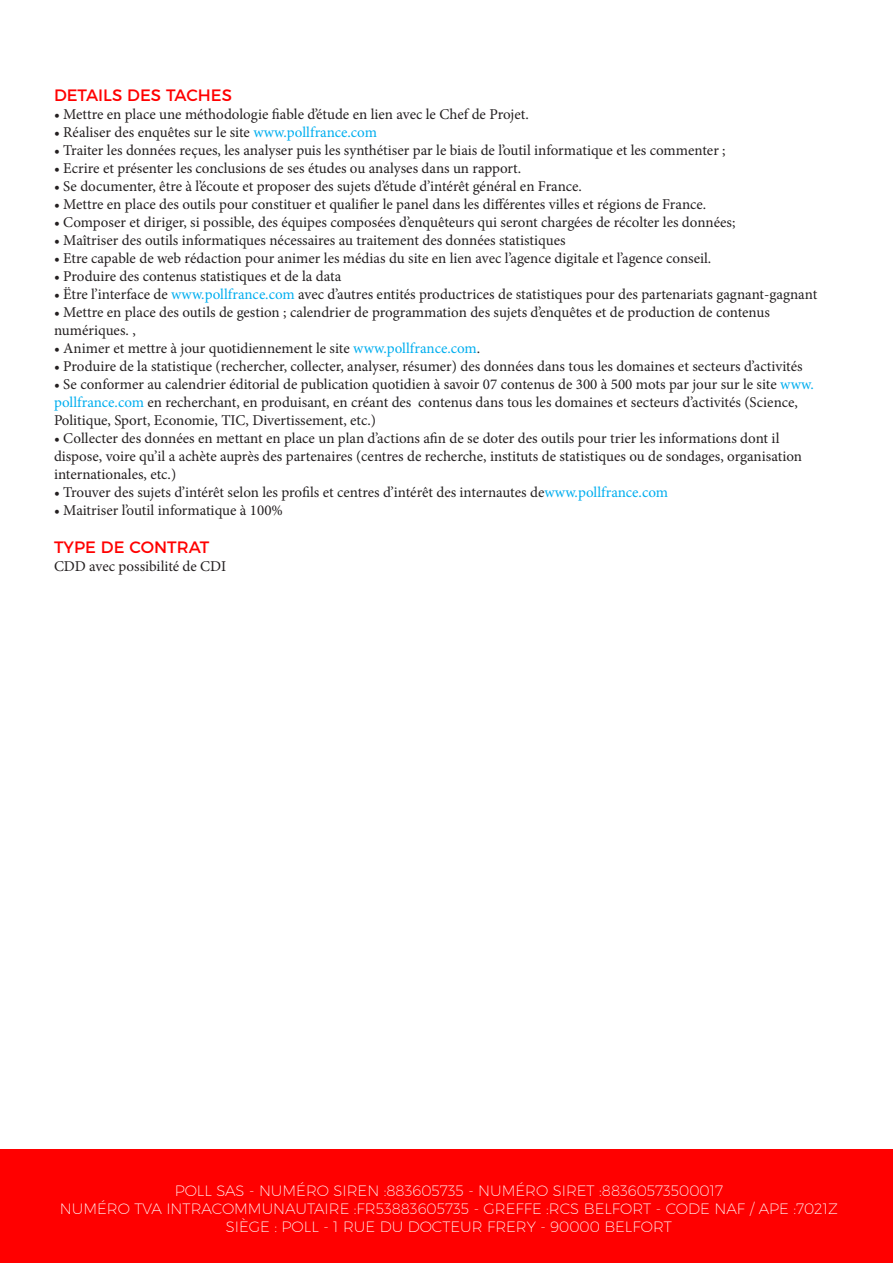
<style>
.page{position:relative;width:893px;height:1263px;background:#fff}
.page>*{position:absolute;margin:0;border:0;box-sizing:border-box;transform-origin:0 0}
.t1{font:16.5px "Montserrat";color:#f00}
.t2{font:15px/18px "Minion Pro";color:#231f20}
.t3{font:200 15px "Montserrat";color:#fff}
.s1{color:#00aeef}
</style>
<div class="page">
<div style="left:0;top:1149px;width:893px;height:113px;background:#f00"></div>
<p class="t1" style="left:54px;top:82px;width:179px">DETAILS DES TACHES</p>
<p class="t2" style="left:54px;top:105px;width:476px">• Mettre en place une méthodologie fiable d’étude en lien avec le Chef de Projet.</p>
<p class="t2" style="left:54px;top:123px;width:324px">• Réaliser des enquêtes sur le site <span class="s1">www.pollfrance.com</span></p>
<p class="t2" style="left:54px;top:141px;width:673px">• Traiter les données reçues, les analyser puis les synthétiser par le biais de l’outil informatique et les commenter ;</p>
<p class="t2" style="left:54px;top:159px;width:469px">• Ecrire et présenter les conclusions de ses études ou analyses dans un rapport.</p>
<p class="t2" style="left:54px;top:177px;width:529px">• Se documenter, être à l’écoute et proposer des sujets d’étude d’intérêt général en France.</p>
<p class="t2" style="left:54px;top:195px;width:654px">• Mettre en place des outils pour constituer et qualifier le panel dans les différentes villes et régions de France.</p>
<p class="t2" style="left:54px;top:213px;width:683px">• Composer et diriger, si possible, des équipes composées d’enquêteurs qui seront chargées de récolter les données;</p>
<p class="t2" style="left:54px;top:231px;width:513px">• Maîtriser des outils informatiques nécessaires au traitement des données statistiques</p>
<p class="t2" style="left:54px;top:249px;width:659px">• Etre capable de web rédaction pour animer les médias du site en lien avec l’agence digitale et l’agence conseil.</p>
<p class="t2" style="left:54px;top:267px;width:289px">• Produire des contenus statistiques et de la data</p>
<p class="t2" style="left:54px;top:285px;width:765px">• Ëtre l’interface de <span class="s1">www.pollfrance.com</span> avec d’autres entités productrices de statistiques pour des partenariats gagnant-gagnant</p>
<p class="t2" style="left:54px;top:303px;width:717px">• Mettre en place des outils de gestion ; calendrier de programmation des sujets d’enquêtes et de production de contenus numériques. ,</p>
<p class="t2" style="left:54px;top:339px;width:428px">• Animer et mettre à jour quotidiennement le site <span class="s1">www.pollfrance.com</span>.</p>
<p class="t2" style="left:54px;top:357px;width:750px">• Produire de la statistique (rechercher, collecter, analyser, résumer) des données dans tous les domaines et secteurs d’activités</p>
<p class="t2" style="left:54px;top:375px;width:761px">• Se conformer au calendrier éditorial de publication quotidien à savoir 07 contenus de 300 à 500 mots par jour sur le site <span class="s1">www. pollfrance.com</span> en recherchant, en produisant, en créant des contenus dans tous les domaines et secteurs d’activités (Science,<br>Politique, Sport, Economie, TIC, Divertissement, etc.)</p>
<p class="t2" style="left:54px;top:429px;width:749px">• Collecter des données en mettant en place un plan d’actions afin de se doter des outils pour trier les informations dont il dispose, voire qu’il a achète auprès des partenaires (centres de recherche, instituts de statistiques ou de sondages, organisation internationales, etc.)</p>
<p class="t2" style="left:54px;top:483px;width:616px">• Trouver des sujets d’intérêt selon les profils et centres d’intérêt des internautes de<span class="s1">www.pollfrance.com</span></p>
<p class="t2" style="left:54px;top:501px;width:230px">• Maitriser l’outil informatique à 100%</p>
<p class="t1" style="left:54px;top:534px;width:157px">TYPE DE CONTRAT</p>
<p class="t2" style="left:54px;top:557px;width:174px">CDD avec possibilité de CDI</p>
<p class="t3" style="left:175px;top:1179px;width:550px">POLL SAS - NUMÉRO SIREN :883605735 - NUMÉRO SIRET :88360573500017</p>
<p class="t3" style="left:60px;top:1197px;width:780px">NUMÉRO TVA INTRACOMMUNAUTAIRE :FR53883605735 - GREFFE :RCS BELFORT - CODE NAF / APE :7021Z</p>
<p class="t3" style="left:226px;top:1215px;width:447px">SIÈGE : POLL - 1 RUE DU DOCTEUR FRERY - 90000 BELFORT</p>
</div>
